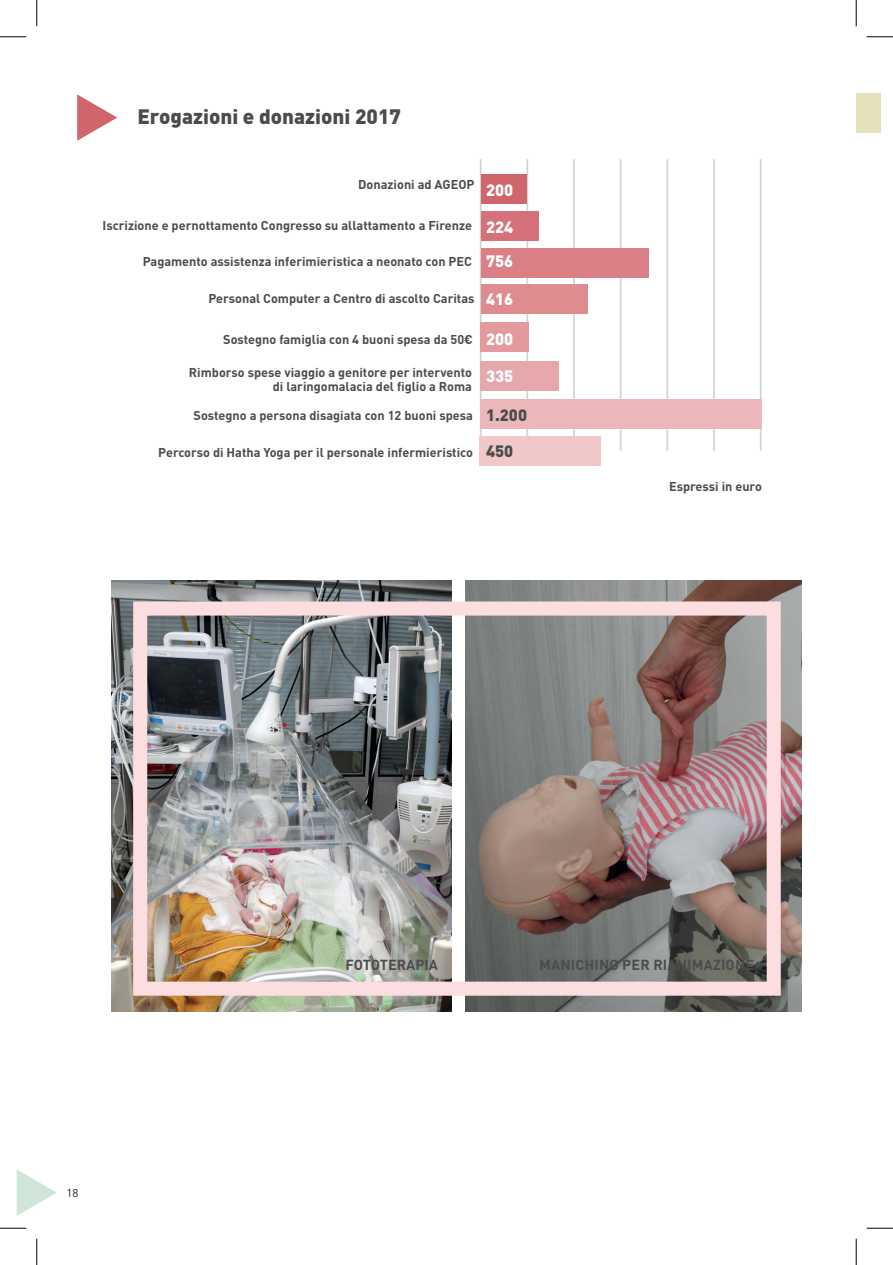
<style>
.page{position:relative;width:893px;height:1265px;background:#fff}
.page>*{position:absolute;margin:0;border:0;box-sizing:border-box;transform-origin:0 0}
.t1{font:900 20.65px "DIN Pro";color:#4b4c4d}
.t2{font:900 16.28px/34.1px "DIN Pro";color:#fff}
.t3{font:900 16.28px "DIN Pro";color:#4b4c4d}
.t4{font:700 14.35px "DIN Pro";letter-spacing:.01em;color:#4b4c4d}
.t5{font:700 12.6px/14.7px "DIN Pro";color:#4b4c4d;text-align:right}
.t6{font:11.38px "DIN Pro";color:#231f20}
</style>
<div class="page">
<img style="left:111px;top:580px;width:340px;height:431px">
<div style="left:855px;top:93px;width:25px;height:40px;background:#e3e0ba"></div>
<svg style="left:77px;top:94px;width:40px;height:47px"></svg>
<hr style="left:479px;top:159px;width:2px;height:292px;background:#d1d2d4">
<hr style="left:526px;top:159px;width:2px;height:292px;background:#d1d2d4">
<hr style="left:573px;top:159px;width:1px;height:292px;background:#d1d2d4">
<hr style="left:619px;top:159px;width:2px;height:292px;background:#d1d2d4">
<hr style="left:666px;top:159px;width:1px;height:292px;background:#d1d2d4">
<hr style="left:712px;top:159px;width:2px;height:292px;background:#d1d2d4">
<hr style="left:759px;top:159px;width:2px;height:292px;background:#d1d2d4">
<div style="left:481px;top:174px;width:45px;height:30px;background:#d1656c"></div>
<div style="left:481px;top:211px;width:57px;height:30px;background:#d57178"></div>
<div style="left:481px;top:248px;width:167px;height:29px;background:#da7f85"></div>
<div style="left:481px;top:284px;width:106px;height:30px;background:#df8c91"></div>
<div style="left:479px;top:322px;width:49px;height:30px;background:#e39a9e"></div>
<div style="left:479px;top:398px;width:282px;height:30px;background:#ebb7ba"></div>
<div style="left:479px;top:436px;width:121px;height:30px;background:#f0c8c8"></div>
<div style="left:479px;top:360px;width:79px;height:30px;background:#e7a8ac"></div>
<svg style="left:17px;top:1170px;width:40px;height:45px"></svg>
<img style="left:464px;top:580px;width:336px;height:431px">
<div style="left:133px;top:601px;width:647px;height:394px;border:14px solid #fcdee1"></div>
<svg style="left:0;top:36px;width:26px;height:1px"></svg>
<svg style="left:866px;top:36px;width:26px;height:1px"></svg>
<svg style="left:0;top:1227px;width:26px;height:1px"></svg>
<svg style="left:866px;top:1227px;width:26px;height:1px"></svg>
<svg style="left:36px;top:0;width:1px;height:26px"></svg>
<svg style="left:36px;top:1238px;width:1px;height:26px"></svg>
<svg style="left:855px;top:0;width:1px;height:26px"></svg>
<svg style="left:855px;top:1238px;width:1px;height:26px"></svg>
<h1 class="t1" style="left:137px;top:102px;width:265px">Erogazioni e donazioni 2017</h1>
<p class="t5" style="left:358px;top:177px;width:118px">Donazioni ad AGEOP</p>
<p class="t5" style="left:102px;top:218px;width:371px">Iscrizione e pernottamento Congresso su allattamento a Firenze</p>
<p class="t5" style="left:143px;top:253px;width:331px">Pagamento assistenza inferimieristica a neonato con PEC</p>
<p class="t5" style="left:208px;top:290px;width:267px">Personal Computer a Centro di ascolto Caritas</p>
<p class="t5" style="left:223px;top:331px;width:251px">Sostegno famiglia con 4 buoni spesa da 50€</p>
<p class="t2" style="left:486px;top:172px;width:29px">200</p>
<p class="t2" style="left:486px;top:209px;width:29px">224<br>756</p>
<p class="t2" style="left:486px;top:282px;width:29px">416</p>
<p class="t2" style="left:486px;top:321px;width:29px">200</p>
<p class="t5" style="left:189px;top:364px;width:284px">Rimborso spese viaggio a genitore per intervento di laringomalacia del figlio a Roma</p>
<p class="t2" style="left:486px;top:358px;width:29px">335</p>
<p class="t5" style="left:193px;top:407px;width:281px">Sostegno a persona disagiata con 12 buoni spesa</p>
<p class="t5" style="left:158px;top:445px;width:316px">Percorso di Hatha Yoga per il personale infermieristico</p>
<p class="t3" style="left:486px;top:403px;width:42px">1.200</p>
<p class="t3" style="left:486px;top:440px;width:29px">450</p>
<p class="t5" style="left:668px;top:479px;width:94px">Espressi in euro</p>
<p class="t6" style="left:67px;top:1185px;width:13px">18</p>
<p class="t4" style="left:345px;top:954px;width:94px">FOTOTERAPIA</p>
<p class="t4" style="left:539px;top:954px;width:216px">MANICHINO PER RIANIMAZIONE</p>
</div>
